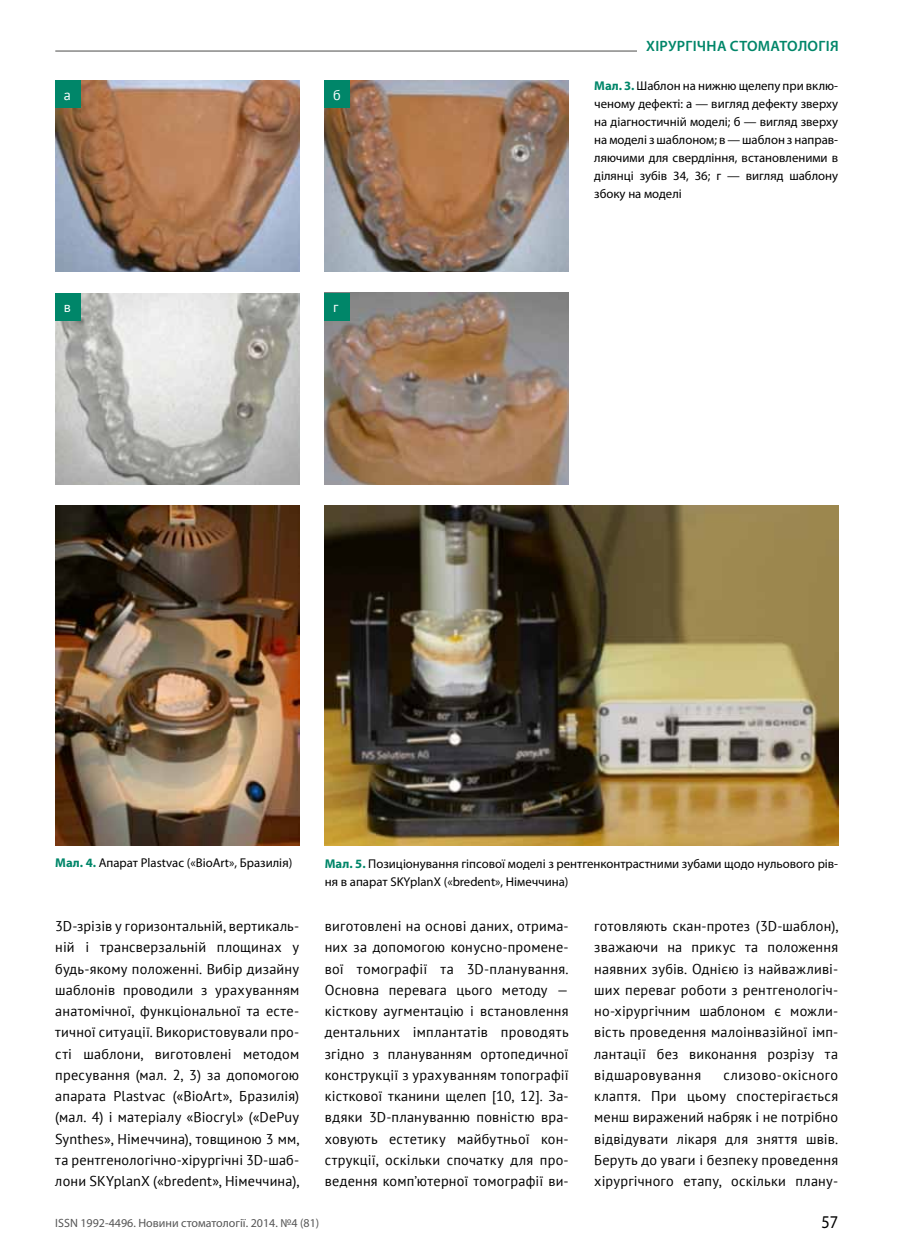
<style>
.page{position:relative;width:902px;height:1259px;background:#fff}
.page>*{position:absolute;margin:0;border:0;box-sizing:border-box;transform-origin:0 0}
.t1{font:18px "Myriad Pro";color:#000;scale:.9 1}
.t2{font:600 15px "Myriad Pro";letter-spacing:.02em;color:#008669}
.t3{font:14.25px/21.3px "PT Sans";letter-spacing:.015em;color:#000;text-align:justify}
.t4{font:14.25px "PT Sans";color:#fff}
.t5{font:12.75px/18px "Myriad Pro";color:#000;text-align:justify}
.t6{font:12px "Myriad Pro";color:#565656}
.s1{font-weight:700;color:#008669}
</style>
<div class="page">
<hr style="left:55px;top:50px;width:688px;height:2px;background:#878786">
<div style="left:637px;top:40px;width:201px;height:20px;background:#fff"></div>
<img style="left:55px;top:80px;width:244px;height:192px">
<img style="left:325px;top:80px;width:243px;height:191px">
<img style="left:55px;top:293px;width:244px;height:191px">
<img style="left:325px;top:293px;width:243px;height:191px">
<div style="left:55px;top:80px;width:25px;height:28px;background:#008669"></div>
<div style="left:55px;top:293px;width:25px;height:28px;background:#008669"></div>
<div style="left:325px;top:80px;width:25px;height:28px;background:#008669"></div>
<div style="left:325px;top:293px;width:25px;height:28px;background:#008669"></div>
<img style="left:55px;top:505px;width:244px;height:341px">
<img style="left:325px;top:505px;width:513px;height:341px">
<p class="t4" style="left:64px;top:85px;width:9px">а</p>
<p class="t4" style="left:64px;top:298px;width:9px">в</p>
<p class="t4" style="left:333px;top:85px;width:9px">б</p>
<p class="t4" style="left:333px;top:298px;width:7px">г</p>
<p class="t2" style="left:646px;top:36px;width:194px">хірургічна стоматологія</p>
<p class="t5" style="left:594px;top:76px;width:245px"><span class="s1">Мал. 3.</span> Шаблон на нижню щелепу при вклю&shy;ченому дефекті: а — вигляд дефекту зверху на діагностичній моделі; б — вигляд зверху на моделі з шаблоном; в — шаблон з направ&shy;ляючими для свердління, встановленими в ділянці зубів 34, 36; г — вигляд шаблону збоку на моделі</p>
<p class="t5" style="left:55px;top:854px;width:238px"><span class="s1">Мал. 4.</span> Апарат Plastvac («BioArt», Бразилія)</p>
<p class="t5" style="left:325px;top:854px;width:515px"><span class="s1">Мал. 5.</span> Позиціонування гіпсової моделі з рентгенконтрастними зубами щодо нульового рів&shy;ня в апарат SKYplanX («bredent», Німеччина)</p>
<p class="t3" style="left:55px;top:915px;width:245px">3D-зрізів у горизонтальній, вертикаль&shy;ній і трансверзальній площинах у будь-якому положенні. Вибір дизайну шаблонів проводили з урахуванням анатомічної, функціональної та есте&shy;тичної ситуації. Використовували про&shy;сті шаблони, виготовлені методом пресування (мал. 2, 3) за допомогою апарата Plastvac («BioArt», Бразилія) (мал. 4) і матеріалу «Biocryl» («DePuy Synthes», Німеччина), товщиною 3 мм, та рентгенологічно-хірургічні 3D-шаб&shy;лони SKYplanX («bredent», Німеччина),</p>
<p class="t3" style="left:325px;top:915px;width:245px">виготовлені на основі даних, отрима&shy;них за допомогою конусно-промене&shy;вої томографії та 3D-планування.<br>Основна перевага цього методу — кісткову аугментацію і встановлення дентальних імплантатів проводять згідно з плануванням ортопедичної конструкції з урахуванням топографії кісткової тканини щелеп [10, 12]. За&shy;вдяки 3D-плануванню повністю вра&shy;ховують естетику майбутньої кон&shy;струкції, оскільки спочатку для про&shy;ведення комп’ютерної томографії ви-</p>
<p class="t3" style="left:594px;top:915px;width:245px">готовляють скан-протез (3D-шаблон), зважаючи на прикус та положення наявних зубів. Однією із найважливі&shy;ших переваг роботи з рентгенологіч&shy;но-хірургічним шаблоном є можли&shy;вість проведення малоінвазійної імп&shy;лантації без виконання розрізу та відшаровування</p>
<p class="t3" style="left:594px;top:1064px;width:245px;text-indent:129px">слизово-окісного клаптя. При цьому спостерігається менш виражений набряк і не потрібно відвідувати лікаря для зняття швів.<br>Беруть до уваги і безпеку проведення хірургічного етапу, оскільки плану-</p>
<p class="t6" style="left:55px;top:1215px;width:265px">ISSN 1992-4496. Новини стоматології. 2014. №4 (81)</p>
<p class="t1" style="left:821px;top:1211px;width:20px">57</p>
</div>
